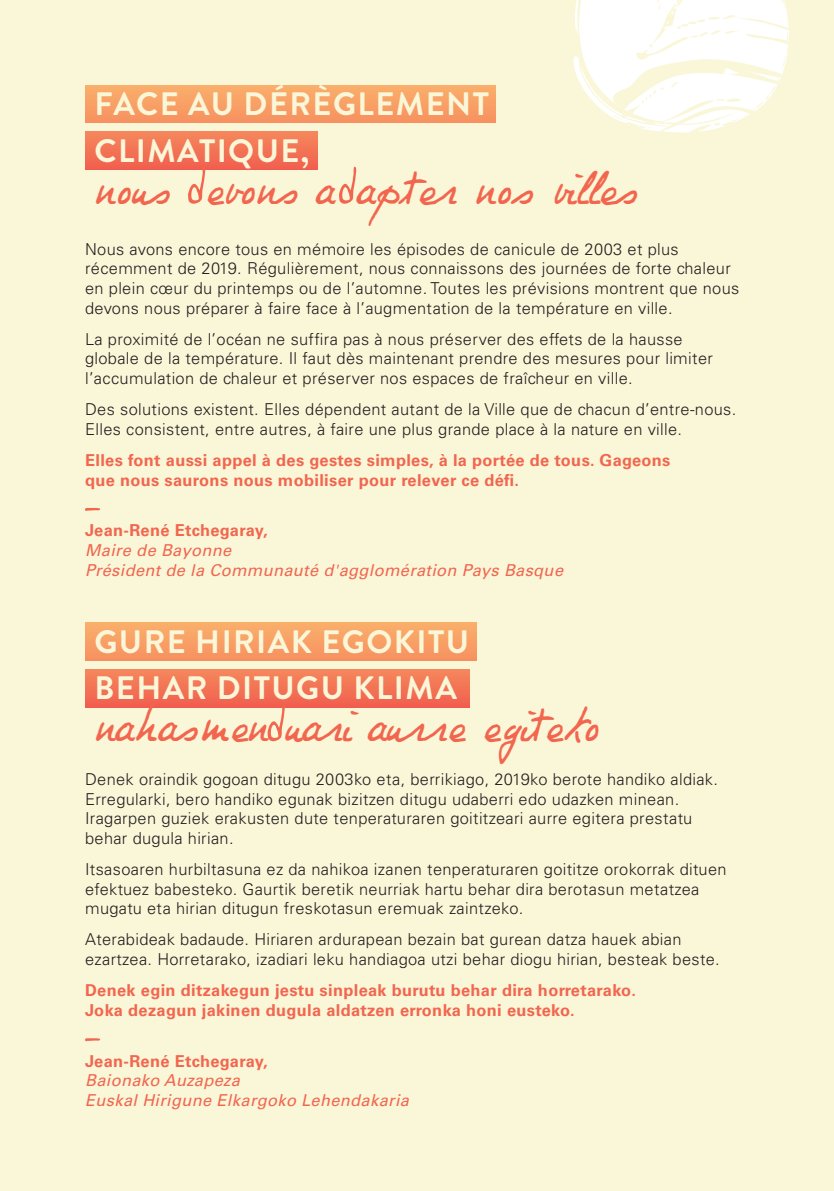
<style>
.page{position:relative;width:834px;height:1191px;background:#fff}
.page>*{position:absolute;margin:0;border:0;box-sizing:border-box;transform-origin:0 0}
.t1{font:36px "Philing";color:#f2664f}
.t2{font:700 32.4px "Brandon Grotesque";letter-spacing:.045em;color:#faf7d9}
.t3{font:300 16.4px/19.6px "Univers";letter-spacing:.02em;color:#231f20}
.t4{font:700 16.4px/19.6px "Univers";letter-spacing:.02em;color:#f2664f}
.t5{font:italic 16.4px "Univers";letter-spacing:.02em;color:#f2664f}
</style>
<div class="page">
<div style="left:0;top:0;width:833px;height:1191px;background:#faf7d9"></div>
<svg style="left:85px;top:508px;width:15px;height:3px"></svg>
<svg style="left:85px;top:1038px;width:15px;height:3px"></svg>
<div style="left:85px;top:132px;width:232px;height:38px;background:linear-gradient(to bottom,#f5875c,#f15f4f)"></div>
<div style="left:85px;top:85px;width:410px;height:38px;background:linear-gradient(to bottom,#faaf6b,#f79160)"></div>
<svg style="left:188px;top:167px;width:17px;height:37px"></svg>
<svg style="left:339px;top:167px;width:17px;height:37px"></svg>
<div style="left:85px;top:669px;width:384px;height:38px;background:linear-gradient(to bottom,#f5885c,#f15f4f)"></div>
<div style="left:85px;top:622px;width:391px;height:38px;background:linear-gradient(to bottom,#fab06b,#f79260)"></div>
<svg style="left:267px;top:704px;width:18px;height:37px"></svg>
<svg style="left:573px;top:0;width:215px;height:133px"></svg>
<p class="t2" style="left:94px;top:82px;width:396px">FACE AU DÉRÈGLEMENT</p>
<p class="t2" style="left:94px;top:128px;width:216px">CLIMATIQUE,</p>
<p class="t1" style="left:94px;top:170px;width:544px">nous evons a apter nos villes</p>
<p class="t3" style="left:85px;top:239px;width:655px">Nous avons encore tous en mémoire les épisodes de canicule de 2003 et plus récemment de 2019. Régulièrement, nous connaissons des journées de forte chaleur en plein cœur du printemps ou de l’automne. Toutes les prévisions montrent que nous devons nous préparer à faire face à l’augmentation de la température en ville.</p>
<p class="t3" style="left:85px;top:329px;width:629px">La proximité de l’océan ne suffira pas à nous préserver des effets de la hausse globale de la température. Il faut dès maintenant prendre des mesures pour limiter l’accumulation de chaleur et préserver nos espaces de fraîcheur en ville.</p>
<p class="t3" style="left:85px;top:399px;width:652px">Des solutions existent. Elles dépendent autant de la Ville que de chacun d’entre-nous.<br>Elles consistent, entre autres, à faire une plus grande place à la nature en ville.</p>
<p class="t4" style="left:85px;top:450px;width:586px">Elles font aussi appel à des gestes simples, à la portée de tous. Gageons que nous saurons nous mobiliser pour relever ce défi.</p>
<p class="t4" style="left:85px;top:521px;width:184px">Jean-René Etchegaray,</p>
<p class="t5" style="left:85px;top:540px;width:148px">Maire de Bayonne</p>
<p class="t5" style="left:85px;top:560px;width:479px">Président de la Communauté d'agglomération Pays Basque</p>
<p class="t2" style="left:94px;top:619px;width:376px">GURE HIRIAK EGOKITU</p>
<p class="t2" style="left:94px;top:665px;width:364px">BEHAR DITUGU KLIMA</p>
<p class="t1" style="left:94px;top:708px;width:506px">nahasmen uari aurre egiteko</p>
<p class="t3" style="left:85px;top:769px;width:634px">Denek oraindik gogoan ditugu 2003ko eta, berrikiago, 2019ko berote handiko aldiak.<br>Erregularki, bero handiko egunak bizitzen ditugu udaberri edo udazken minean.<br>Iragarpen guziek erakusten dute tenperaturaren goititzeari aurre egitera prestatu behar dugula hirian.</p>
<p class="t3" style="left:85px;top:859px;width:643px">Itsasoaren hurbiltasuna ez da nahikoa izanen tenperaturaren goititze orokorrak dituen efektuez babesteko. Gaurtik beretik neurriak hartu behar dira berotasun metatzea mugatu eta hirian ditugun freskotasun eremuak zaintzeko.</p>
<p class="t3" style="left:85px;top:929px;width:636px">Aterabideak badaude. Hiriaren ardurapean bezain bat gurean datza hauek abian ezartzea. Horretarako, izadiari leku handiagoa utzi behar diogu hirian, besteak beste.</p>
<p class="t4" style="left:85px;top:980px;width:552px">Denek egin ditzakegun jestu sinpleak burutu behar dira horretarako.<br>Joka dezagun jakinen dugula aldatzen erronka honi eusteko.</p>
<p class="t4" style="left:85px;top:1051px;width:184px">Jean-René Etchegaray,</p>
<p class="t5" style="left:85px;top:1070px;width:156px">Baionako Auzapeza</p>
<p class="t5" style="left:85px;top:1090px;width:325px">Euskal Hirigune Elkargoko Lehendakaria</p>
</div>
